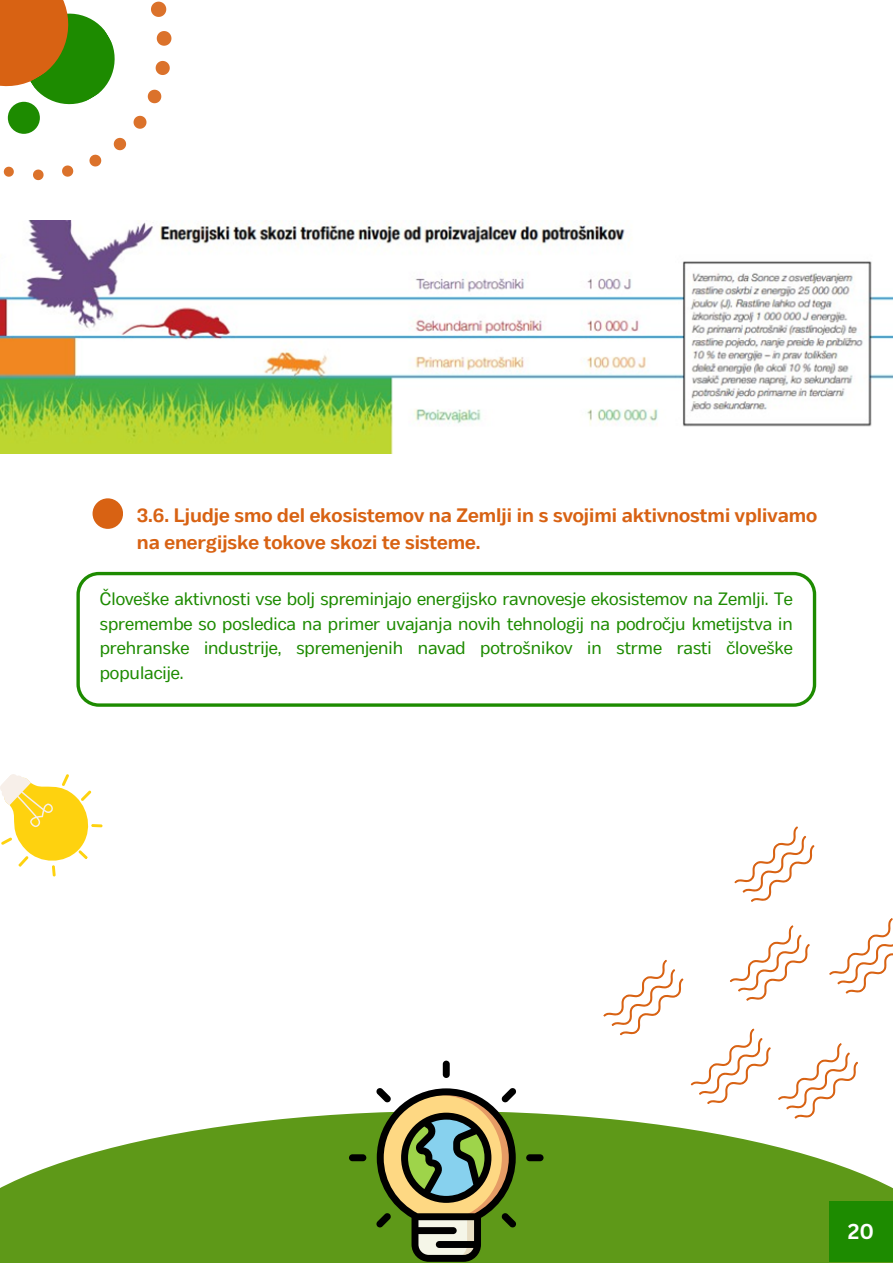
<style>
.page{position:relative;width:893px;height:1264px;background:#fff}
.page>*{position:absolute;margin:0;border:0;box-sizing:border-box;transform-origin:0 0}
.t1{font:700 21px "Canva Sans";color:#fff}
.t2{font:700 19.5px/27px "Body Text";color:#d86213}
.t3{font:17.85px/24.8px "Body Text";color:#1d8b00;text-align:justify}
</style>
<div class="page">
<svg style="left:0;top:1113px;width:892px;height:149px;fill:#5e9918"></svg>
<svg style="left:349px;top:1060px;width:194px;height:201px"></svg>
<svg style="left:151px;top:1px;width:16px;height:16px"></svg>
<svg style="left:156px;top:31px;width:16px;height:15px"></svg>
<svg style="left:155px;top:60px;width:15px;height:15px"></svg>
<svg style="left:147px;top:89px;width:15px;height:15px"></svg>
<svg style="left:133px;top:115px;width:14px;height:14px"></svg>
<svg style="left:113px;top:137px;width:14px;height:14px"></svg>
<svg style="left:89px;top:154px;width:13px;height:13px"></svg>
<svg style="left:62px;top:165px;width:12px;height:12px"></svg>
<svg style="left:33px;top:169px;width:11px;height:12px"></svg>
<svg style="left:3px;top:166px;width:11px;height:11px"></svg>
<svg style="left:0;top:0;width:115px;height:109px"></svg>
<div style="left:8px;top:102px;width:32px;height:32px;background:#1d8b00;border-radius:50%"></div>
<img style="left:0;top:221px;width:892px;height:232px">
<div style="left:92px;top:498px;width:31px;height:31px;background:#d86213;border-radius:50%"></div>
<svg style="left:76px;top:572px;width:740px;height:134px"></svg>
<svg style="left:734px;top:826px;width:81px;height:76px"></svg>
<svg style="left:602px;top:918px;width:290px;height:207px"></svg>
<div style="left:829px;top:1201px;width:63px;height:61px;background:#1d8b00"></div>
<svg style="left:0;top:774px;width:103px;height:103px"></svg>
<p class="t2" style="left:137px;top:503px;width:682px">3.6. Ljudje smo del ekosistemov na Zemlji in s svojimi aktivnostmi vplivamo na energijske tokove skozi te sisteme.</p>
<p class="t3" style="left:100px;top:587px;width:694px">Človeške aktivnosti vse bolj spreminjajo energijsko ravnovesje ekosistemov na Zemlji. Te spremembe so posledica na primer uvajanja novih tehnologij na področju kmetijstva in prehranske industrije, spremenjenih navad potrošnikov in strme rasti človeške populacije.</p>
<p class="t1" style="left:847px;top:1215px;width:28px">20</p>
</div>
